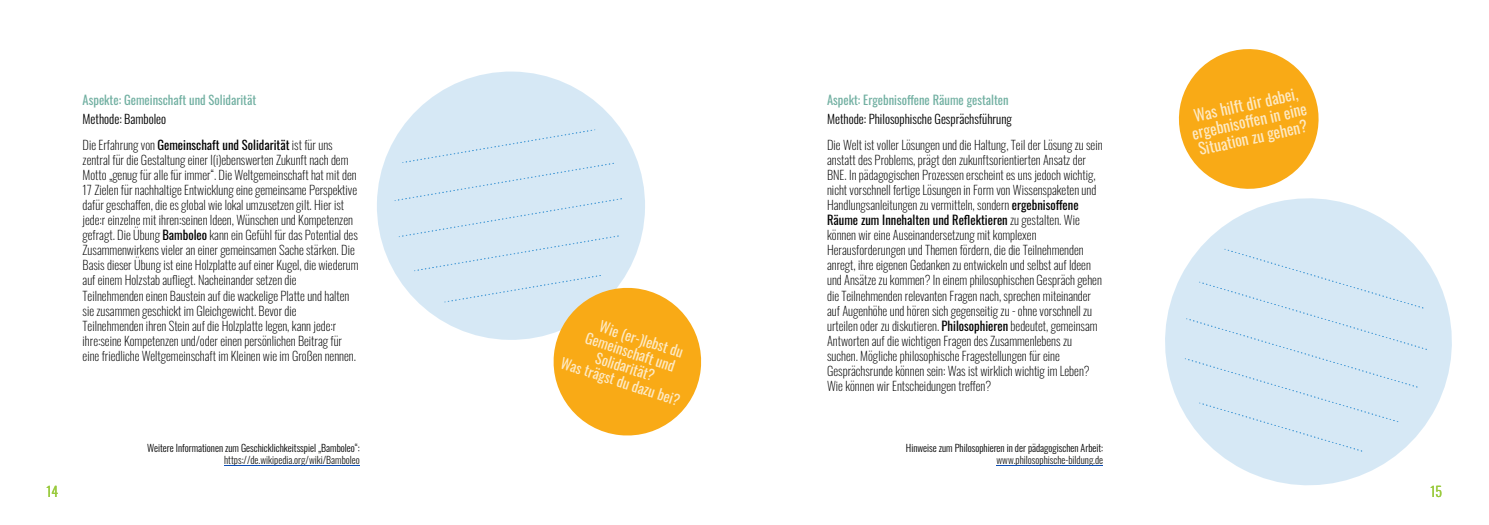
<style>
.page{position:relative;width:1489px;height:525px;background:#fff}
.page>*{position:absolute;margin:0;border:0;box-sizing:border-box;transform-origin:0 0}
.t1{font:15.5px/16.8px "Oswald";color:rgb(255 255 255/.75);text-align:center}
.t2{font:14.25px "Oswald";color:rgb(255 255 255/.75)}
.t3{font:300 13.75px "Oswald";color:#99ca3c}
.t4{font:200 12.5px/15px "Oswald";color:#000}
.t5{font:12.5px "Oswald";color:#72b0a2}
.t6{font:12.5px/26.2px "Oswald";color:#000}
.t7{font:300 12.5px "Oswald";color:#000}
.t8{font:300 10px "Oswald";color:#000}
.t9{font:300 10px "Oswald";color:#1d1d1b}
.s1{font-weight:300}
.s2{font-weight:200}
.s3{font-weight:400}
</style>
<div class="page">
<svg style="left:377px;top:71px;width:244px;height:200px;fill:#d6e8f5"></svg>
<svg style="left:1178px;top:49px;width:141px;height:129px"></svg>
<svg style="left:394px;top:129px;width:308px;height:307px"></svg>
<svg style="left:1165px;top:178px;width:287px;height:308px"></svg>
<div style="left:1184px;top:248px;width:244px;height:204px;background:#d6e8f5"></div>
<hr style="left:224px;top:464px;width:136px;height:1px;background:#0b4cb4">
<hr style="left:996px;top:464px;width:107px;height:1px;background:#0b4cb4">
<p class="t5" style="left:83px;top:89px;width:175px">Aspekte: Gemeinschaft und Solidarität</p>
<p class="t6" style="left:83px;top:104px;width:251px"><span class="s1">Methode: Bamboleo<br></span><span class="s2">Die Erfahrung von</span> Gemeinschaft und Solidarität <span class="s2">ist für uns</span></p>
<p class="t4" style="left:83px;top:151px;width:277px">zentral für die Gestaltung einer l(i)ebenswerten Zukunft nach dem Motto „genug für alle für immer“. Die Weltgemeinschaft hat mit den 17 Zielen für nachhaltige Entwicklung eine gemeinsame Perspektive dafür geschaffen, die es global wie lokal umzusetzen gilt. Hier ist jede:r einzelne mit ihren:seinen Ideen, Wünschen und Kompetenzen gefragt. Die Übung <span class="s3">Bamboleo</span> kann ein Gefühl für das Potential des Zusammenwirkens vieler an einer gemeinsamen Sache stärken. Die Basis dieser Übung ist eine Holzplatte auf einer Kugel, die wiederum auf einem Holzstab aufliegt. Nacheinander setzen die Teilnehmenden einen Baustein auf die wackelige Platte und halten sie zusammen geschickt im Gleichgewicht. Bevor die Teilnehmenden ihren Stein auf die Holzplatte legen, kann jede:r ihre:seine Kompetenzen und/oder einen persönlichen Beitrag für eine friedliche Weltgemeinschaft im Kleinen wie im Großen nennen.</p>
<p class="t8" style="left:147px;top:438px;width:214px">Weitere Informationen zum Geschicklichkeitsspiel „Bamboleo“:</p>
<p class="t9" style="left:224px;top:450px;width:137px">https://de.wikipedia.org/wiki/Bamboleo</p>
<p class="t2" style="left:604px;top:313px;width:89px;rotate:18deg">Wie (er-)lebst du</p>
<p class="t2" style="left:590px;top:325px;width:95px;rotate:18deg">Gemeinschaft und</p>
<p class="t2" style="left:600px;top:345px;width:63px;rotate:18deg">Solidarität?</p>
<p class="t2" style="left:565px;top:349px;width:126px;rotate:18deg">Was trägst du dazu bei?</p>
<p class="t5" style="left:827px;top:89px;width:183px">Aspekt: Ergebnisoffene Räume gestalten</p>
<p class="t7" style="left:827px;top:108px;width:186px">Methode: Philosophische Gesprächsführung</p>
<p class="t4" style="left:827px;top:136px;width:277px">Die Welt ist voller Lösungen und die Haltung, Teil der Lösung zu sein anstatt des Problems, prägt den zukunftsorientierten Ansatz der BNE. In pädagogischen Prozessen erscheint es uns jedoch wichtig, nicht vorschnell fertige Lösungen in Form von Wissenspaketen und Handlungsanleitungen zu vermitteln, sondern <span class="s3">ergebnisoffene Räume zum Innehalten und Reflektieren</span> zu gestalten. Wie können wir eine Auseinandersetzung mit komplexen Herausforderungen und Themen fördern, die die Teilnehmenden anregt, ihre eigenen Gedanken zu entwickeln und selbst auf Ideen und Ansätze zu kommen? In einem philosophischen Gespräch gehen die Teilnehmenden relevanten Fragen nach, sprechen miteinander auf Augenhöhe und hören sich gegenseitig zu - ohne vorschnell zu urteilen oder zu diskutieren. <span class="s3">Philosophieren</span> bedeutet, gemeinsam Antworten auf die wichtigen Fragen des Zusammenlebens zu suchen. Mögliche philosophische Fragestellungen für eine Gesprächsrunde können sein: Was ist wirklich wichtig im Leben?<br>Wie können wir Entscheidungen treffen?</p>
<p class="t8" style="left:905px;top:438px;width:199px">Hinweise zum Philosophieren in der pädagogischen Arbeit:</p>
<p class="t9" style="left:996px;top:450px;width:108px">www.philosophische-bildung.de</p>
<p class="t1" style="left:1186px;top:107px;width:118px;rotate:-12deg">Was hilft dir dabei, ergebnisoff en in eine<br>Situation zu gehen?</p>
<p class="t3" style="left:47px;top:478px;width:13px">14</p>
<p class="t3" style="left:1430px;top:478px;width:13px">15</p>
</div>
